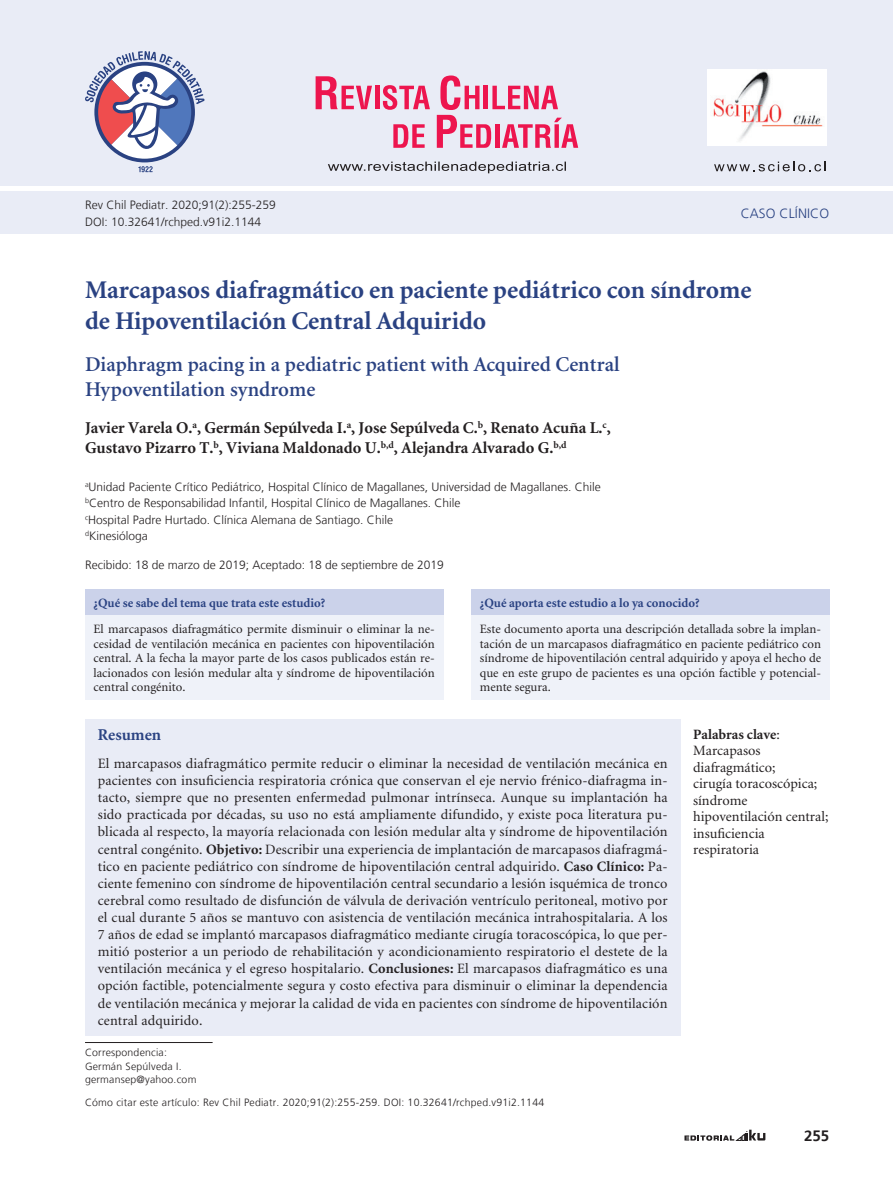
<style>
.page{position:relative;width:893px;height:1191px;background:#fff}
.page>*{position:absolute;margin:0;border:0;box-sizing:border-box;transform-origin:0 0}
.t1{font:700 25.5px/30.6px "Minion";color:#2a4282}
.t2{font:600 21px/25.2px "Minion";color:#2a4282}
.t3{font:700 16.5px/19.8px "Minion";color:#231f20}
.t4{font:700 16.5px "Minion";color:#2a4282}
.t5{font:700 15px "Frutiger LT";color:#231f20}
.t6{font:14.25px/17.1px "Minion";color:#231f20}
.t7{font:300 13.5px "Frutiger LT";color:#2a4282}
.t8{font:12.75px/14.4px "Minion";color:#231f20;text-align:justify}
.t9{font:700 12.75px "Minion";color:#2a4282}
.t10{font:300 12px/16.5px "Frutiger LT";color:#231f20}
.t11{font:300 10.5px/13.5px "Frutiger LT";letter-spacing:.02em;color:#231f20}
.s1{font-weight:700}
</style>
<div class="page">
<svg style="left:684px;top:1129px;width:81px;height:11px"></svg>
<div style="left:0;top:192px;width:893px;height:42px;background:#e9ecf6"></div>
<div style="left:0;top:0;width:893px;height:186px;background:#e9ecf6"></div>
<svg style="left:714px;top:162px;width:111px;height:9px"></svg>
<svg style="left:138px;top:166px;width:15px;height:6px"></svg>
<svg style="left:85px;top:51px;width:120px;height:108px"></svg>
<img style="left:707px;top:70px;width:119px;height:75px">
<svg style="left:393px;top:124px;width:32px;height:24px"></svg>
<svg style="left:316px;top:76px;width:56px;height:33px"></svg>
<hr style="left:375px;top:86px;width:4px;height:23px;background:#ed154e">
<svg style="left:383px;top:85px;width:47px;height:25px"></svg>
<svg style="left:437px;top:75px;width:141px;height:73px"></svg>
<svg style="left:328px;top:162px;width:238px;height:11px"></svg>
<hr style="left:85px;top:1042px;width:128px;height:1px;background:#231f20">
<div style="left:85px;top:719px;width:595px;height:317px;background:#e9ecf6"></div>
<div style="left:85px;top:589px;width:358px;height:26px;background:#cbd2ea"></div>
<div style="left:85px;top:615px;width:358px;height:84px;background:#eff2f9"></div>
<div style="left:471px;top:589px;width:359px;height:26px;background:#cbd2ea"></div>
<div style="left:471px;top:615px;width:359px;height:84px;background:#eff2f9"></div>
<p class="t10" style="left:85px;top:197px;width:192px">Rev Chil Pediatr. 2020;91(2):255-259<br>DOI: 10.32641/rchped.v91i2.1144</p>
<p class="t7" style="left:741px;top:205px;width:19px">Caso</p>
<p class="t7" style="left:780px;top:205px;width:36px">Clínico</p>
<h1 class="t1" style="left:85px;top:276px;width:668px">Marcapasos diafragmático en paciente pediátrico con síndrome de Hipoventilación Central Adquirido</h1>
<h2 class="t2" style="left:85px;top:352px;width:536px">Diaphragm pacing in a pediatric patient with Acquired Central<br>Hypoventilation syndrome</h2>
<p class="t3" style="left:85px;top:418px;width:527px">Javier Varela O.<sup>a</sup>, Germán Sepúlveda I.<sup>a</sup>, Jose Sepúlveda C.<sup>b</sup>, Renato Acuña L.<sup>c</sup>,<br>Gustavo Pizarro T.<sup>b</sup>, Viviana Maldonado U.<sup>b,d</sup>, Alejandra Alvarado G.<sup>b,d</sup></p>
<p class="t10" style="left:85px;top:478px;width:517px"><sup>a</sup>Unidad Paciente Crítico Pediátrico, Hospital Clínico de Magallanes, Universidad de Magallanes. Chile <sup>b</sup>Centro de Responsabilidad Infantil, Hospital Clínico de Magallanes. Chile<br><sup>c</sup>Hospital Padre Hurtado. Clínica Alemana de Santiago. Chile<br><sup>d</sup>Kinesióloga</p>
<p class="t10" style="left:85px;top:556px;width:360px">Recibido: 18 de marzo de 2019; Aceptado: 18 de septiembre de 2019</p>
<p class="t9" style="left:94px;top:596px;width:233px">¿Qué se sabe del tema que trata este estudio?</p>
<p class="t8" style="left:94px;top:622px;width:343px">El marcapasos diafragmático permite disminuir o eliminar la ne&shy;cesidad de ventilación mecánica en pacientes con hipoventilación central. A la fecha la mayor parte de los casos publicados están re&shy;lacionados con lesión medular alta y síndrome de hipoventilación central congénito.</p>
<p class="t9" style="left:480px;top:596px;width:221px">¿Qué aporta este estudio a lo ya conocido?</p>
<p class="t8" style="left:480px;top:622px;width:343px">Este documento aporta una descripción detallada sobre la implan&shy;tación de un marcapasos diafragmático en paciente pediátrico con síndrome de hipoventilación central adquirido y apoya el hecho de que en este grupo de pacientes es una opción factible y potencial&shy;mente segura.</p>
<p class="t4" style="left:98px;top:726px;width:65px">Resumen</p>
<p class="t6" style="left:98px;top:755px;width:571px;text-align:justify">El marcapasos diafragmático permite reducir o eliminar la necesidad de ventilación mecánica en pacientes con insuficiencia respiratoria crónica que conservan el eje nervio frénico-diafragma in&shy;tacto, siempre que no presenten enfermedad pulmonar intrínseca. Aunque su implantación ha sido practicada por décadas, su uso no está ampliamente difundido, y existe poca literatura pu&shy;blicada al respecto, la mayoría relacionada con lesión medular alta y síndrome de hipoventilación central congénito. <span class="s1">Objetivo:</span> Describir una experiencia de implantación de marcapasos diafragmá&shy;tico en paciente pediátrico con síndrome de hipoventilación central adquirido. <span class="s1">Caso Clínico:</span> Pa&shy;ciente femenino con síndrome de hipoventilación central secundario a lesión isquémica de tronco cerebral como resultado de disfunción de válvula de derivación ventrículo peritoneal, motivo por el cual durante 5 años se mantuvo con asistencia de ventilación mecánica intrahospitalaria. A los 7 años de edad se implantó marcapasos diafragmático mediante cirugía toracoscópica, lo que per&shy;mitió posterior a un periodo de rehabilitación y acondicionamiento respiratorio el destete de la ventilación mecánica y el egreso hospitalario. <span class="s1">Conclusiones:</span> El marcapasos diafragmático es una opción factible, potencialmente segura y costo efectiva para disminuir o eliminar la dependencia de ventilación mecánica y mejorar la calidad de vida en pacientes con síndrome de hipoventilación central adquirido.</p>
<p class="t11" style="left:85px;top:1046px;width:113px">Correspondencia:<br>Germán Sepúlveda I. germansep@yahoo.com</p>
<p class="t11" style="left:85px;top:1095px;width:461px">Cómo citar este artículo: Rev Chil Pediatr. 2020;91(2):255-259. DOI: 10.32641/rchped.v91i2.1144</p>
<p class="t6" style="left:693px;top:726px;width:137px;line-height:16.5px"><span class="s1">Palabras clave</span>:<br>Marcapasos diafragmático;<br>cirugía toracoscópica; síndrome hipoventilación central; insuficiencia respiratoria</p>
<p class="t5" style="left:804px;top:1127px;width:27px">255</p>
</div>
